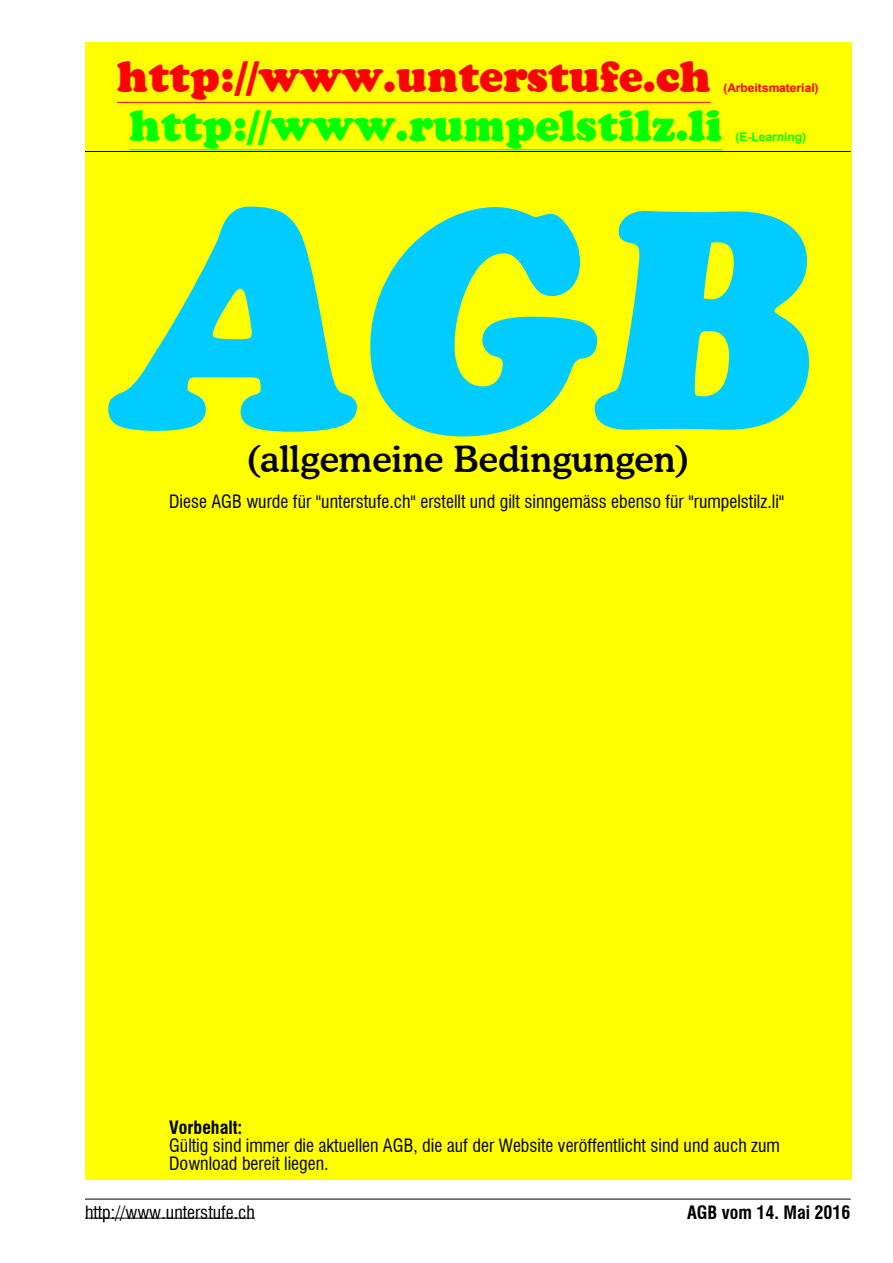
<style>
.page{position:relative;width:893px;height:1263px;background:#fff}
.page>*{position:absolute;margin:0;border:0;box-sizing:border-box;transform-origin:0 0}
.t1{font:42px "Cooper BT Black Headline";color:#0f0}
.t2{font:42px "Cooper BT Black Headline";color:#f00}
.t3{font:500 36px "Cooper BT";color:#000}
.t4{font:condensed 18px/18px "Swiss 721 BT";color:#000}
.t5{font:700 condensed 18px "Swiss 721 BT";color:#000}
.t6{font:700 12px "Arial";letter-spacing:-.005em;color:#f00}
.t7{font:700 12px "Arial";letter-spacing:-.005em;color:#0f0}
</style>
<div class="page">
<div style="left:85px;top:42px;width:766px;height:1137px;background:#ff0"></div>
<hr style="left:85px;top:151px;width:765px;height:1px;background:#000">
<hr style="left:117px;top:102px;width:593px;height:1px;background:#f00">
<hr style="left:129px;top:149px;width:593px;height:1px;background:#0f0">
<svg style="left:108px;top:207px;width:701px;height:229px;fill:#0cf"></svg>
<hr style="left:85px;top:1199px;width:765px;height:1px;background:#000">
<hr style="left:85px;top:1218px;width:170px;height:1px;background:#000">
<h1 class="t2" style="left:117px;top:51px;width:595px">http://www.unterstufe.ch</h1>
<p class="t6" style="left:723px;top:81px;width:96px">(Arbeitsmaterial)</p>
<h1 class="t1" style="left:129px;top:100px;width:594px">http://www.rumpelstilz.li</h1>
<p class="t7" style="left:735px;top:130px;width:72px">(E-Learning)</p>
<h2 class="t3" style="left:247px;top:437px;width:444px">(allgemeine Bedingungen)</h2>
<p class="t4" style="left:169px;top:492px;width:616px">Diese AGB wurde für "unterstufe.ch" erstellt und gilt sinngemäss ebenso für "rumpelstilz.li"</p>
<p class="t5" style="left:169px;top:1117px;width:75px">Vorbehalt:</p>
<p class="t4" style="left:169px;top:1136px;width:612px">Gültig sind immer die aktuellen AGB, die auf der Website veröffentlicht sind und auch zum<br>Download bereit liegen.</p>
<p class="t4" style="left:85px;top:1203px;width:171px">http://www.unterstufe.ch</p>
<p class="t5" style="left:687px;top:1202px;width:165px">AGB vom 14. Mai 2016</p>
</div>
